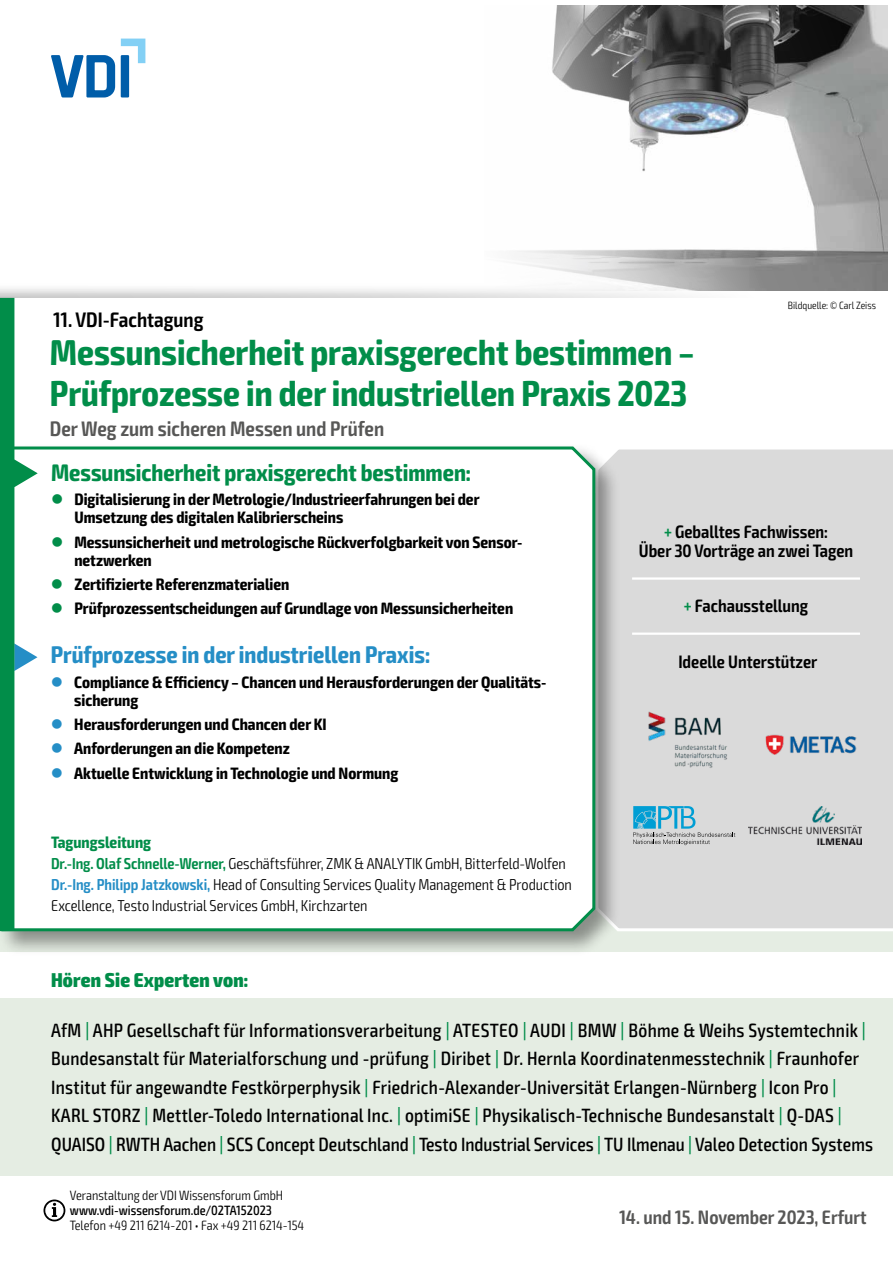
<style>
.page{position:relative;width:893px;height:1263px;background:#fff}
.page>*{position:absolute;margin:0;border:0;box-sizing:border-box;transform-origin:0 0}
.t1{font:700 condensed 36px/40.5px "Exo 2";color:#018d49}
.t2{font:700 condensed 24px "Exo 2";color:#018d49}
.t3{font:700 condensed 24px "Exo 2";color:#258ec6}
.t4{font:600 condensed 21px "Exo 2";color:#575756}
.t5{font:600 condensed 21px "Exo 2";color:#000}
.t6{font:800 condensed 20.1px "Exo 2";letter-spacing:.01em;color:#018d49}
.t7{font:600 condensed 19.5px "Exo 2";color:#575756}
.t8{font:500 condensed 19.2px/28.5px "Exo 2";letter-spacing:.015em;color:#000}
.t9{font:600 condensed 18px/19.5px "Exo 2";color:#000;text-align:center}
.t10{font:700 condensed 16.5px/18px "Exo 2";color:#000}
.t11{font:700 condensed 16.5px "Exo 2";color:#018d49}
.t12{font:300 condensed 15.75px/21px "Exo 2";letter-spacing:-.005em;color:#000}
.t13{font:300 condensed 13.5px "Exo 2";color:#000}
.t14{font:500 condensed 13.5px "Exo 2";color:#000}
.t15{font:300 condensed 10.5px "Exo 2";color:#000}
.s1{color:#018d49}
.s2{color:#258ec6}
.s3{font-weight:600;color:#018d49}
.s4{font-weight:600;color:#258ec6}
</style>
<div class="page">
<div style="left:620px;top:449px;width:273px;height:484px;background:#dadada"></div>
<hr style="left:632px;top:577px;width:228px;height:3px;background:#fff">
<hr style="left:632px;top:632px;width:228px;height:3px;background:#fff">
<div style="left:0;top:443px;width:620px;height:513px;background:#000;opacity:.4"></div>
<svg style="left:0;top:445px;width:597px;height:488px"></svg>
<svg style="left:0;top:304px;width:38px;height:627px"></svg>
<img style="left:795px;top:6px;width:92px;height:285px">
<div style="left:0;top:0;width:795px;height:304px;background:#000;opacity:.35"></div>
<svg style="left:44px;top:1199px;width:21px;height:22px"></svg>
<svg style="left:51px;top:39px;width:94px;height:58px"></svg>
<div style="left:0;top:998px;width:893px;height:177px;background:#e5ede3"></div>
<img style="left:761px;top:727px;width:101px;height:33px">
<img style="left:749px;top:807px;width:112px;height:37px">
<img style="left:632px;top:695px;width:111px;height:89px">
<svg style="left:633px;top:806px;width:102px;height:39px;background:#a2c2ce"></svg>
<p class="t5" style="left:53px;top:307px;width:152px">11. VDI-Fachtagung</p>
<h1 class="t1" style="left:50px;top:333px;width:646px">Messunsicherheit praxisgerecht bestimmen –<br>Prüfprozesse in der industriellen Praxis 2023</h1>
<p class="t4" style="left:50px;top:416px;width:336px">Der Weg zum sicheren Messen und Prüfen</p>
<p class="t15" style="left:788px;top:299px;width:90px">Bildquelle: © Carl Zeiss</p>
<p class="t2" style="left:51px;top:458px;width:422px">Messunsicherheit praxisgerecht bestimmen:</p>
<p class="t10" style="left:74px;top:491px;width:407px;text-indent:-23px"><span class="s1">●</span> Digitalisierung in der Metrologie/Industrieerfahrungen bei der<br>Umsetzung des digitalen Kalibrierscheins</p>
<p class="t10" style="left:74px;top:533px;width:450px;text-indent:-23px"><span class="s1">●</span> Messunsicherheit und metrologische Rückverfolgbarkeit von Sensor&shy;netzwerken</p>
<p class="t10" style="left:51px;top:576px;width:240px"><span class="s1">●</span> Zertifizierte Referenzmaterialien</p>
<p class="t10" style="left:51px;top:600px;width:464px"><span class="s1">●</span> Prüfprozessentscheidungen auf Grundlage von Messunsicherheiten</p>
<p class="t3" style="left:51px;top:640px;width:381px">Prüfprozesse in der industriellen Praxis:</p>
<p class="t10" style="left:74px;top:673px;width:474px;text-indent:-23px"><span class="s2">●</span> Compliance &amp; Efficiency – Chancen und Herausforderungen der Qualitäts&shy;sicherung</p>
<p class="t10" style="left:51px;top:716px;width:277px"><span class="s2">●</span> Herausforderungen und Chancen der KI</p>
<p class="t10" style="left:51px;top:740px;width:241px"><span class="s2">●</span> Anforderungen an die Kompetenz</p>
<p class="t10" style="left:51px;top:764px;width:349px"><span class="s2">●</span> Aktuelle Entwicklung in Technologie und Normung</p>
<p class="t11" style="left:51px;top:833px;width:102px">Tagungsleitung</p>
<p class="t12" style="left:51px;top:854px;width:522px"><span class="s3">Dr.-Ing. Olaf Schnelle-Werner,</span> Geschäftsführer, ZMK &amp; ANALYTIK GmbH, Bitterfeld-Wolfen<br><span class="s4">Dr.-Ing. Philipp Jatzkowski,</span> Head of Consulting Services Quality Management &amp; Production<br>Excellence, Testo Industrial Services GmbH, Kirchzarten</p>
<p class="t6" style="left:51px;top:967px;width:199px">Hören Sie Experten von:</p>
<p class="t9" style="left:639px;top:522px;width:216px"><span class="s1">+</span> Geballtes Fachwissen:<br>Über 30 Vorträge an zwei Tagen</p>
<p class="t9" style="left:684px;top:597px;width:126px"><span class="s1">+</span> Fachausstellung</p>
<p class="t9" style="left:678px;top:652px;width:140px">Ideelle Unterstützer</p>
<p class="t8" style="left:51px;top:1016px;width:823px">AfM <span class="s1">|</span> AHP Gesellschaft für Informationsverarbeitung <span class="s1">|</span> ATESTEO <span class="s1">|</span> AUDI <span class="s1">|</span> BMW <span class="s1">|</span> Böhme &amp; Weihs Systemtechnik <span class="s1">| </span>Bundesanstalt für Materialforschung und -prüfung <span class="s1">|</span> Diribet <span class="s1">|</span> Dr. Hernla Koordinatenmesstechnik <span class="s1">|</span> Fraunhofer Institut für angewandte Festkörperphysik <span class="s1">|</span> Friedrich-Alexander-Universität Erlangen-Nürnberg <span class="s1">|</span> Icon Pro <span class="s1">| </span>KARL STORZ <span class="s1">|</span> Mettler-Toledo International Inc. <span class="s1">|</span> optimiSE <span class="s1">|</span> Physikalisch-Technische Bundesanstalt <span class="s1">|</span> Q-DAS <span class="s1">| </span>QUAISO <span class="s1">|</span> RWTH Aachen <span class="s1">|</span> SCS Concept Deutschland <span class="s1">|</span> Testo Industrial Services <span class="s1">|</span> TU Ilmenau <span class="s1">|</span> Valeo Detection Systems</p>
<p class="t13" style="left:70px;top:1187px;width:215px">Veranstaltung der VDI Wissensforum GmbH</p>
<p class="t14" style="left:70px;top:1202px;width:204px">www.vdi-wissensforum.de/02TA152023</p>
<p class="t13" style="left:70px;top:1217px;width:236px">Telefon +49 211 6214-201 • Fax +49 211 6214-154</p>
<p class="t7" style="left:619px;top:1205px;width:249px">14. und 15. November 2023, Erfurt</p>
</div>
